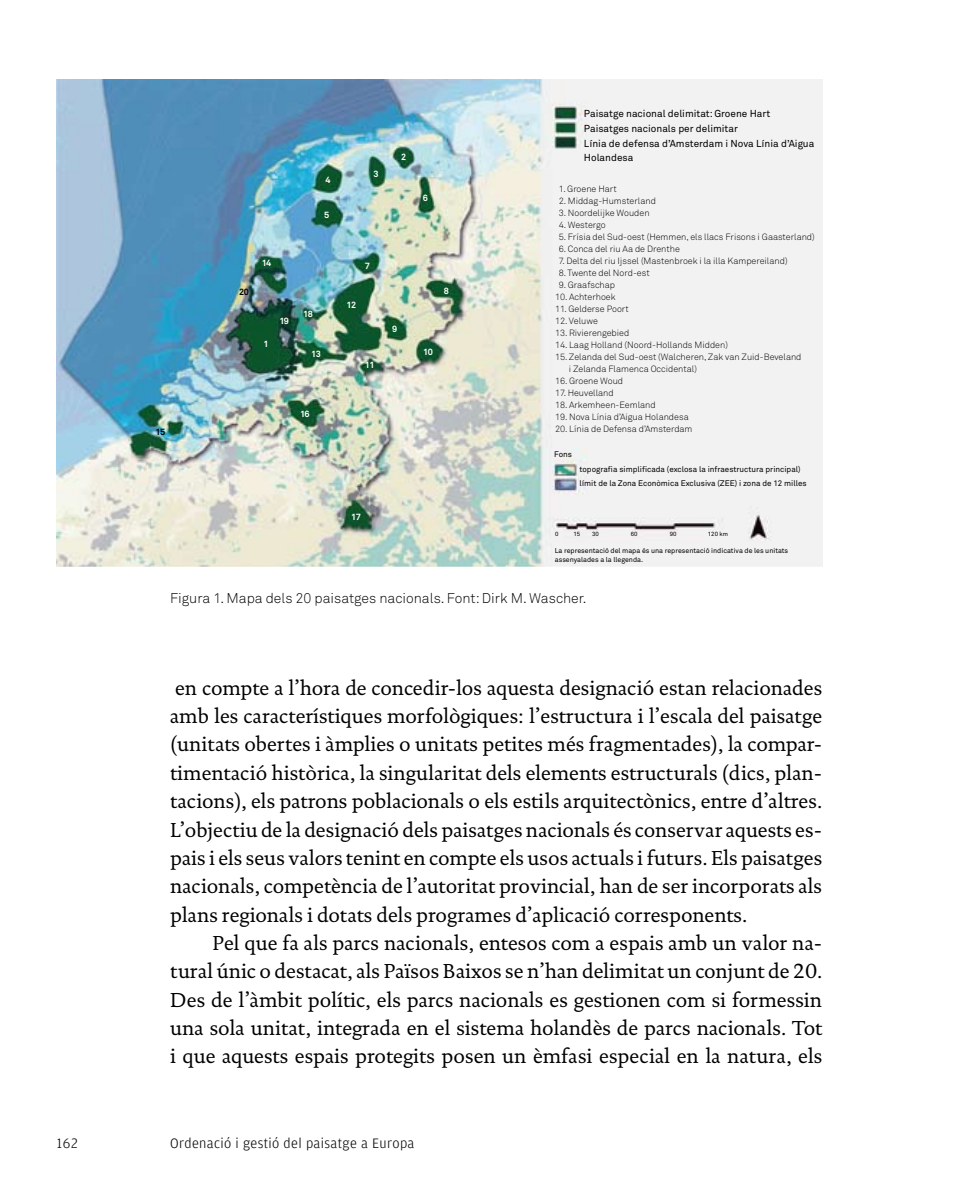
<style>
.page{position:relative;width:964px;height:1191px;background:#fff}
.page>*{position:absolute;margin:0;border:0;box-sizing:border-box;transform-origin:0 0}
.t1{font:20.4px/28.4px "DTL Documenta T";color:#000;text-align:justify}
.t2{font:300 14.4px "Amplitude";letter-spacing:.025em;color:#000}
.t3{font:300 14px "Akkurat";color:#000}
.t4{font:10px/15.2px "Akkurat";color:#000}
.t5{font:300 9px/12px "Akkurat";color:#000}
.t6{font:700 9px "Akkurat";letter-spacing:-.06em;color:#fff}
.t7{font:700 9px "Akkurat";color:#000}
.t8{font:8px/14px "Akkurat";color:#000}
.t9{font:7px/9px "Akkurat";color:#000}
.t10{font:6px "Akkurat";color:#000}
</style>
<div class="page">
<img style="left:56px;top:79px;width:766px;height:487px">
<p class="t7" style="left:156px;top:426px;width:11px">15</p>
<p class="t6" style="left:326px;top:174px;width:7px">4</p>
<p class="t6" style="left:324px;top:209px;width:7px">5</p>
<p class="t7" style="left:239px;top:286px;width:11px">20</p>
<p class="t6" style="left:262px;top:257px;width:11px">14</p>
<p class="t6" style="left:263px;top:338px;width:7px">1</p>
<p class="t6" style="left:279px;top:315px;width:11px">19</p>
<p class="t6" style="left:303px;top:308px;width:11px">18</p>
<p class="t6" style="left:311px;top:348px;width:11px">13</p>
<p class="t6" style="left:300px;top:408px;width:11px">16</p>
<p class="t6" style="left:373px;top:168px;width:7px">3</p>
<p class="t6" style="left:401px;top:151px;width:7px">2</p>
<p class="t6" style="left:365px;top:260px;width:7px">7</p>
<p class="t6" style="left:346px;top:299px;width:11px">12</p>
<p class="t6" style="left:365px;top:359px;width:11px">11</p>
<p class="t6" style="left:392px;top:323px;width:7px">9</p>
<p class="t6" style="left:423px;top:192px;width:7px">6</p>
<p class="t6" style="left:444px;top:285px;width:7px">8</p>
<p class="t6" style="left:423px;top:346px;width:11px">10</p>
<p class="t6" style="left:351px;top:511px;width:11px">17</p>
<p class="t4" style="left:584px;top:105px;width:232px">Paisatge nacional delimitat: Groene Hart<br>Paisatges nacionals per delimitar<br>Línia de defensa d’Amsterdam i Nova Línia d’Aigua</p>
<p class="t4" style="left:584px;top:149px;width:51px">Holandesa</p>
<p class="t5" style="left:559px;top:182px;width:59px">1. Groene Hart</p>
<p class="t5" style="left:559px;top:194px;width:99px">2. Middag-Humsterland</p>
<p class="t5" style="left:559px;top:206px;width:92px">3. Noordelijke Wouden</p>
<p class="t5" style="left:559px;top:218px;width:48px">4. Westergo</p>
<p class="t5" style="left:559px;top:230px;width:257px">5. Frísia del Sud-oest (Hemmen, els llacs Frisons i Gaasterland)</p>
<p class="t5" style="left:559px;top:242px;width:123px">6. Conca del riu Aa de Drenthe</p>
<p class="t5" style="left:559px;top:254px;width:230px">7. Delta del riu Ijssel (Mastenbroek i la illa Kampereiland)</p>
<p class="t5" style="left:559px;top:266px;width:92px">8. Twente del Nord-est</p>
<p class="t5" style="left:559px;top:278px;width:58px">9. Graafschap</p>
<p class="t5" style="left:555px;top:290px;width:62px">10. Achterhoek</p>
<p class="t5" style="left:555px;top:302px;width:75px">11. Gelderse Poort</p>
<p class="t5" style="left:555px;top:314px;width:44px">12. Veluwe</p>
<p class="t5" style="left:555px;top:326px;width:76px">13. Rivierengebied</p>
<p class="t5" style="left:555px;top:338px;width:174px">14. Laag Holland (Noord-Hollands Midden)</p>
<p class="t5" style="left:569px;top:350px;width:234px;text-indent:-14px">15. Zelanda del Sud-oest (Walcheren, Zak van Zuid-Beveland i Zelanda Flamenca Occidental)</p>
<p class="t5" style="left:555px;top:374px;width:70px">16. Groene Woud</p>
<p class="t5" style="left:555px;top:386px;width:60px">17. Heuvelland</p>
<p class="t5" style="left:555px;top:398px;width:102px">18. Arkemheen-Eemland</p>
<p class="t5" style="left:555px;top:410px;width:135px">19. Nova Línia d’Aigua Holandesa</p>
<p class="t5" style="left:555px;top:422px;width:139px">20. Línia de Defensa d’Amsterdam</p>
<p class="t8" style="left:554px;top:447px;width:19px">Fons</p>
<p class="t8" style="left:579px;top:462px;width:229px">topografia simplificada (exclosa la infraestructura principal) límit de la Zona Econòmica Exclusiva (ZEE) i zona de 12 milles</p>
<p class="t10" style="left:555px;top:530px;width:5px">0</p>
<p class="t10" style="left:573px;top:530px;width:8px">15</p>
<p class="t10" style="left:592px;top:530px;width:8px">30</p>
<p class="t10" style="left:631px;top:530px;width:8px">60</p>
<p class="t10" style="left:670px;top:530px;width:8px">90</p>
<p class="t10" style="left:708px;top:530px;width:21px">120 km</p>
<p class="t9" style="left:555px;top:545px;width:235px">La representació del mapa és una representació indicativa de les unitats assenyalades a la llegenda.</p>
<p class="t3" style="left:170px;top:589px;width:418px">Figura 1. Mapa dels 20 paisatges nacionals. Font: Dirk M. Wascher.</p>
<p class="t1" style="left:170px;top:673px;width:654px">en compte a l’hora de concedir-los aquesta designació estan relacionades amb les característiques morfològiques: l’estructura i l’escala del paisatge (unitats obertes i àmplies o unitats petites més fragmentades), la compar&shy;timentació històrica, la singularitat dels elements estructurals (dics, plan&shy;tacions), els patrons poblacionals o els estils arquitectònics, entre d’altres.<br>L’objectiu de la designació dels paisatges nacionals és conservar aquests es&shy;pais i els seus valors tenint en compte els usos actuals i futurs. Els paisatges nacionals, competència de l’autoritat provincial, han de ser incorporats als plans regionals i dotats dels programes d’aplicació corresponents.</p>
<p class="t1" style="left:170px;top:928px;width:654px;text-indent:43px">Pel que fa als parcs nacionals, entesos com a espais amb un valor na&shy;tural únic o destacat, als Països Baixos se n’han delimitat un conjunt de 20.<br>Des de l’àmbit polític, els parcs nacionals es gestionen com si formessin una sola unitat, integrada en el sistema holandès de parcs nacionals. Tot i que aquests espais protegits posen un èmfasi especial en la natura, els</p>
<p class="t2" style="left:57px;top:1135px;width:23px">162</p>
<p class="t2" style="left:170px;top:1135px;width:246px">Ordenació i gestió del paisatge a Europa</p>
</div>
